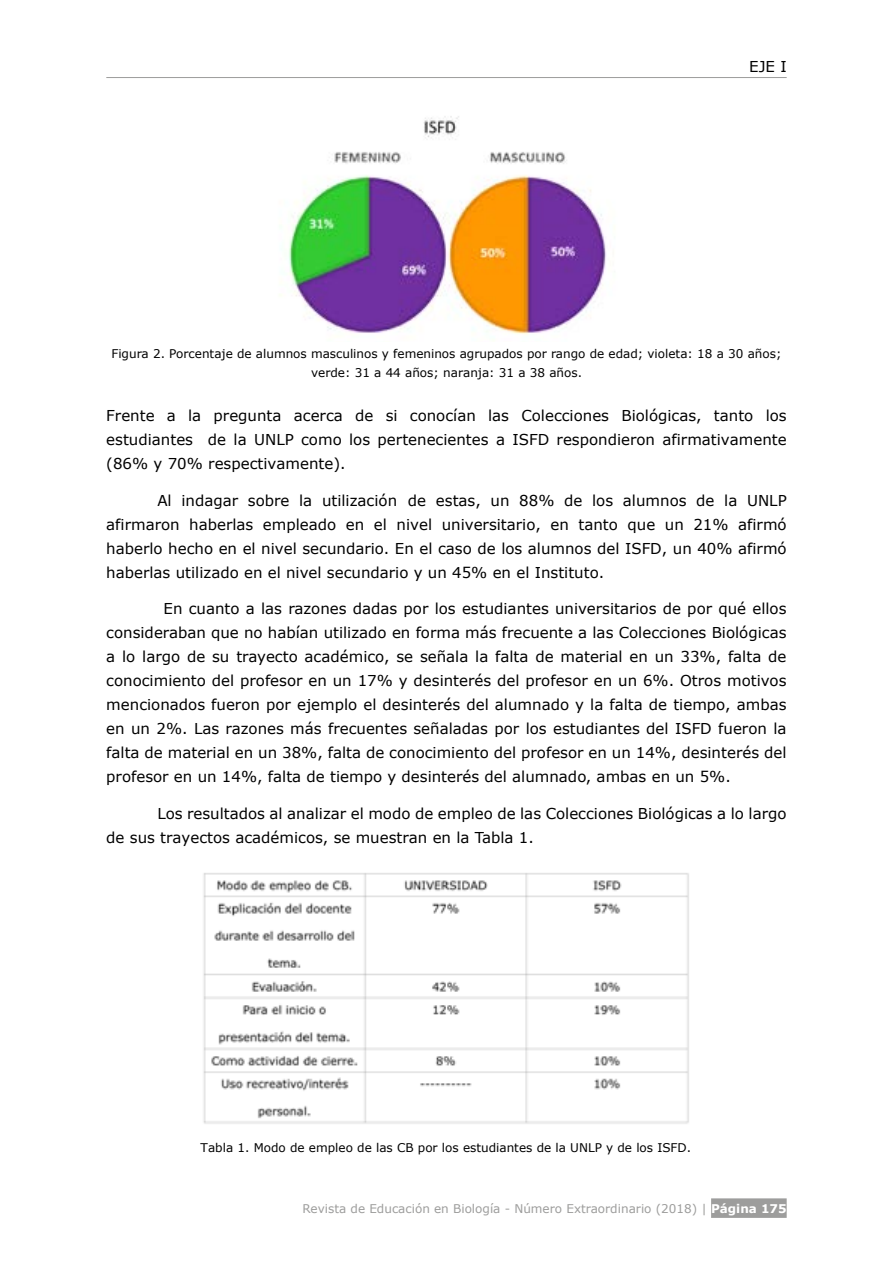
<style>
.page{position:relative;width:893px;height:1263px;background:#fff}
.page>*{position:absolute;margin:0;border:0;box-sizing:border-box;transform-origin:0 0}
.t1{font:15px/24px "Verdana";color:#000;text-align:justify}
.t2{font:12px/19.5px "Verdana";color:#000;text-align:center}
.t3{font:12px "Verdana";color:#9d9d9c}
.s1{font-weight:700;color:#fff}
</style>
<div class="page">
<div style="left:711px;top:1198px;width:76px;height:20px;background:#9d9d9c"></div>
<hr style="left:106px;top:77px;width:681px;height:1px;background:#9d9d9c">
<img style="left:280px;top:116px;width:327px;height:219px">
<img style="left:203px;top:873px;width:486px;height:251px">
<p class="t1" style="left:749px;top:55px;width:39px">EJE I</p>
<p class="t2" style="left:111px;top:344px;width:671px">Figura 2. Porcentaje de alumnos masculinos y femeninos agrupados por rango de edad; violeta: 18 a 30 años; verde: 31 a 44 años; naranja: 31 a 38 años.</p>
<p class="t1" style="left:106px;top:404px;width:682px">Frente a la pregunta acerca de si conocían las Colecciones Biológicas, tanto los estudiantes de la UNLP como los pertenecientes a ISFD respondieron afirmativamente (86% y 70% respectivamente).</p>
<p class="t1" style="left:106px;top:488px;width:682px;text-indent:51px">Al indagar sobre la utilización de estas, un 88% de los alumnos de la UNLP afirmaron haberlas empleado en el nivel universitario, en tanto que un 21% afirmó haberlo hecho en el nivel secundario. En el caso de los alumnos del ISFD, un 40% afirmó haberlas utilizado en el nivel secundario y un 45% en el Instituto.</p>
<p class="t1" style="left:106px;top:597px;width:682px;text-indent:57px">En cuanto a las razones dadas por los estudiantes universitarios de por qué ellos consideraban que no habían utilizado en forma más frecuente a las Colecciones Biológicas a lo largo de su trayecto académico, se señala la falta de material en un 33%, falta de conocimiento del profesor en un 17% y desinterés del profesor en un 6%. Otros motivos mencionados fueron por ejemplo el desinterés del alumnado y la falta de tiempo, ambas en un 2%. Las razones más frecuentes señaladas por los estudiantes del ISFD fueron la falta de material en un 38%, falta de conocimiento del profesor en un 14%, desinterés del profesor en un 14%, falta de tiempo y desinterés del alumnado, ambas en un 5%.</p>
<p class="t1" style="left:106px;top:802px;width:682px;text-indent:51px">Los resultados al analizar el modo de empleo de las Colecciones Biológicas a lo largo de sus trayectos académicos, se muestran en la Tabla 1.</p>
<p class="t2" style="left:201px;top:1138px;width:492px">Tabla 1. Modo de empleo de las CB por los estudiantes de la UNLP y de los ISFD.</p>
<p class="t3" style="left:303px;top:1200px;width:486px">Revista de Educación en Biología - Número Extraordinario (2018) | <span class="s1">Página 175</span></p>
</div>
